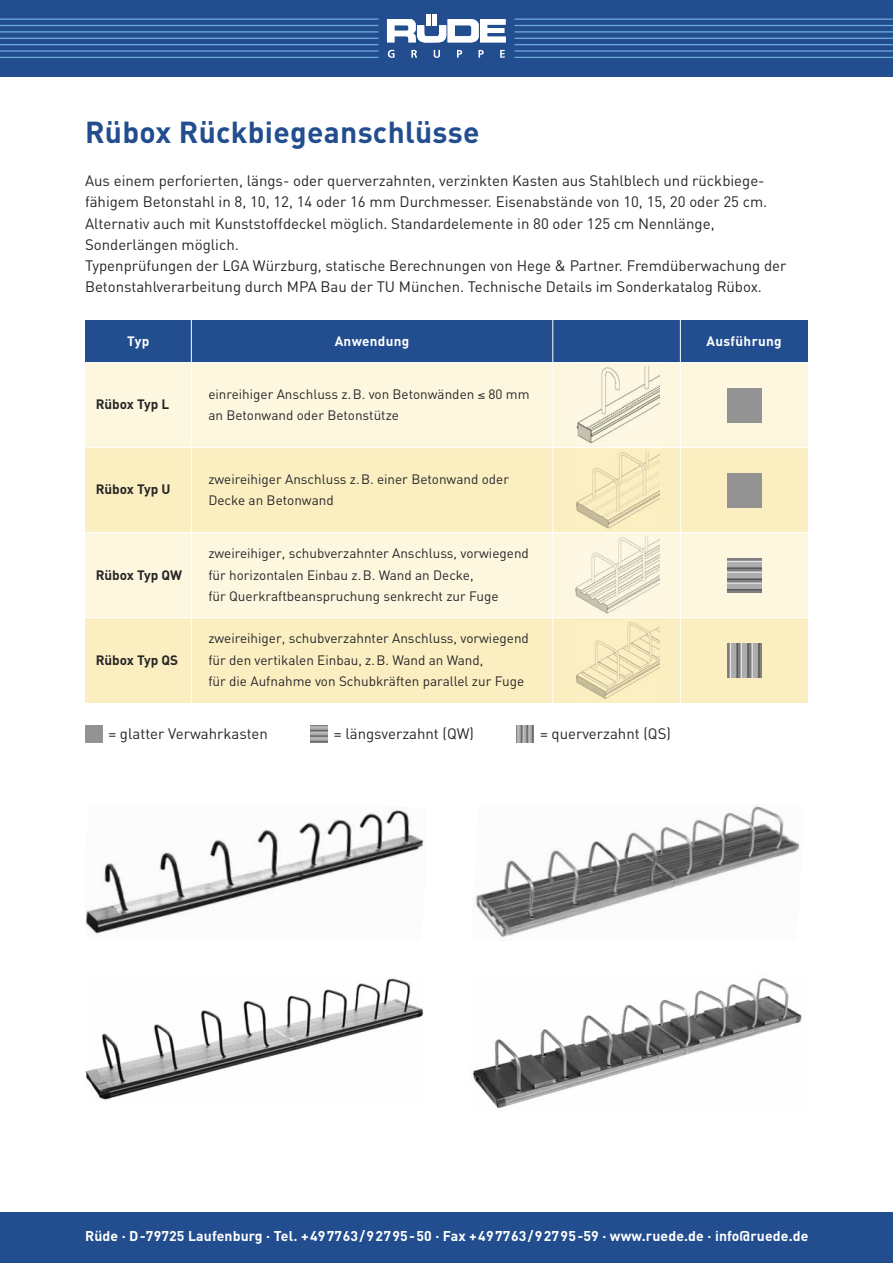
<style>
.page{position:relative;width:893px;height:1263px;background:#fff}
.page>*{position:absolute;margin:0;border:0;box-sizing:border-box;transform-origin:0 0}
.t1{font:700 30px "DIN";letter-spacing:.01em;color:#224d8e}
.t2{font:15px/21.3px "DIN";color:#272627}
.t3{font:700 14.1px "DIN";letter-spacing:.01em;color:#fff}
.t4{font:13.5px/21.3px "DIN";color:#272627}
.t5{font:700 13.5px "DIN";color:#272627}
.t6{font:700 13.5px "DIN";letter-spacing:.025em;color:#fff}
</style>
<div class="page">
<div style="left:0;top:0;width:893px;height:77px;background:#224d8e"></div>
<hr style="left:0;top:25px;width:378px;height:1px;background:#6daddb">
<hr style="left:0;top:31px;width:378px;height:2px;background:#6daddb">
<hr style="left:0;top:18px;width:378px;height:2px;background:#6daddb">
<hr style="left:0;top:44px;width:378px;height:1px;background:#6daddb">
<hr style="left:0;top:50px;width:378px;height:2px;background:#6daddb">
<hr style="left:0;top:57px;width:378px;height:1px;background:#6daddb">
<hr style="left:0;top:38px;width:378px;height:1px;background:#6daddb">
<hr style="left:514px;top:25px;width:379px;height:1px;background:#6daddb">
<hr style="left:514px;top:31px;width:379px;height:2px;background:#6daddb">
<hr style="left:514px;top:18px;width:379px;height:2px;background:#6daddb">
<hr style="left:514px;top:44px;width:379px;height:1px;background:#6daddb">
<hr style="left:514px;top:50px;width:379px;height:2px;background:#6daddb">
<hr style="left:514px;top:57px;width:379px;height:1px;background:#6daddb">
<hr style="left:514px;top:38px;width:379px;height:1px;background:#6daddb">
<svg style="left:387px;top:19px;width:119px;height:24px"></svg>
<hr style="left:427px;top:14px;width:4px;height:11px;background:#fff">
<hr style="left:432px;top:14px;width:4px;height:11px;background:#fff">
<svg style="left:388px;top:50px;width:7px;height:8px"></svg>
<svg style="left:411px;top:50px;width:6px;height:8px"></svg>
<svg style="left:434px;top:50px;width:6px;height:8px"></svg>
<svg style="left:457px;top:50px;width:5px;height:8px"></svg>
<svg style="left:478px;top:50px;width:6px;height:8px"></svg>
<svg style="left:500px;top:50px;width:5px;height:8px"></svg>
<div style="left:0;top:1212px;width:893px;height:51px;background:#224d8e"></div>
<div style="left:85px;top:618px;width:723px;height:85px;background:#fbefc2"></div>
<div style="left:85px;top:362px;width:723px;height:86px;background:#fdf7e0"></div>
<div style="left:85px;top:448px;width:723px;height:85px;background:#fbefc2"></div>
<div style="left:85px;top:533px;width:723px;height:85px;background:#fdf7e0"></div>
<div style="left:85px;top:320px;width:723px;height:42px;background:#224d8e"></div>
<hr style="left:191px;top:320px;width:1px;height:383px;background:#fff">
<hr style="left:85px;top:362px;width:723px;height:1px;background:#fff">
<img style="left:575px;top:452px;width:84px;height:77px">
<img style="left:574px;top:537px;width:85px;height:77px">
<img style="left:575px;top:622px;width:84px;height:77px">
<img style="left:576px;top:367px;width:83px;height:78px">
<hr style="left:85px;top:447px;width:723px;height:1px;background:#fff">
<hr style="left:85px;top:617px;width:723px;height:1px;background:#fff">
<hr style="left:85px;top:532px;width:723px;height:1px;background:#fff">
<hr style="left:552px;top:320px;width:1px;height:383px;background:#fff">
<hr style="left:680px;top:320px;width:1px;height:383px;background:#fff">
<div style="left:727px;top:388px;width:34px;height:34px;background:#939393"></div>
<div style="left:727px;top:473px;width:34px;height:34px;background:#939393"></div>
<img style="left:727px;top:558px;width:34px;height:34px">
<img style="left:727px;top:643px;width:34px;height:34px">
<img style="left:517px;top:725px;width:17px;height:17px">
<div style="left:85px;top:725px;width:17px;height:17px;background:#939393"></div>
<img style="left:475px;top:806px;width:325px;height:132px">
<img style="left:472px;top:978px;width:330px;height:131px">
<img style="left:85px;top:810px;width:339px;height:124px">
<img style="left:85px;top:978px;width:339px;height:122px">
<h1 class="t1" style="left:85px;top:122px;width:396px">Rübox Rückbiegeanschlüsse</h1>
<p class="t2" style="left:85px;top:172px;width:703px">Aus einem perforierten, längs- oder querverzahnten, verzinkten Kasten aus Stahlblech und rückbiege - fähigem Betonstahl in 8, 10, 12, 14 oder 16 mm Durchmesser. Eisenabstände von 10, 15, 20 oder 25 cm.<br>Alternativ auch mit Kunststoffdeckel möglich. Standardelemente in 80 oder 125 cm Nennlänge, Sonderlängen möglich.<br>Typenprüfungen der LGA Würzburg, statische Berechnungen von Hege &amp; Partner. Fremdüberwachung der Betonstahlverarbeitung durch MPA Bau der TU München. Technische Details im Sonderkatalog Rübox.</p>
<p class="t6" style="left:127px;top:336px;width:24px">Typ</p>
<p class="t6" style="left:335px;top:336px;width:76px">Anwendung</p>
<p class="t6" style="left:706px;top:336px;width:77px">Ausführung</p>
<p class="t5" style="left:96px;top:400px;width:75px">Rübox Typ L</p>
<p class="t5" style="left:96px;top:485px;width:76px">Rübox Typ U</p>
<p class="t4" style="left:208px;top:385px;width:323px">einreihiger Anschluss z.B. von Betonwänden ≤ 80 mm an Betonwand oder Betonstütze</p>
<p class="t4" style="left:208px;top:470px;width:302px">zweireihiger Anschluss z.B. einer Betonwand oder<br>Decke an Betonwand</p>
<p class="t4" style="left:208px;top:544px;width:322px">zweireihiger, schubverzahnter Anschluss, vorwiegend für horizontalen Einbau z.B. Wand an Decke,<br>für Querkraftbeanspruchung senkrecht zur Fuge</p>
<p class="t4" style="left:208px;top:629px;width:322px">zweireihiger, schubverzahnter Anschluss, vorwiegend für den vertikalen Einbau, z.B. Wand an Wand,<br>für die Aufnahme von Schubkräften parallel zur Fuge</p>
<p class="t2" style="left:108px;top:725px;width:161px">= glatter Verwahrkasten</p>
<p class="t2" style="left:334px;top:725px;width:142px">= längsverzahnt (QW)</p>
<p class="t2" style="left:540px;top:725px;width:132px">= querverzahnt (QS)</p>
<p class="t5" style="left:96px;top:570px;width:88px">Rübox Typ QW</p>
<p class="t5" style="left:96px;top:655px;width:84px">Rübox Typ QS</p>
<p class="t3" style="left:85px;top:1231px;width:725px">Rüde · D-79725 Laufenburg · Tel. +497763/92795-50 · Fax +497763/92795-59 · www.ruede.de · info@ruede.de</p>
</div>
